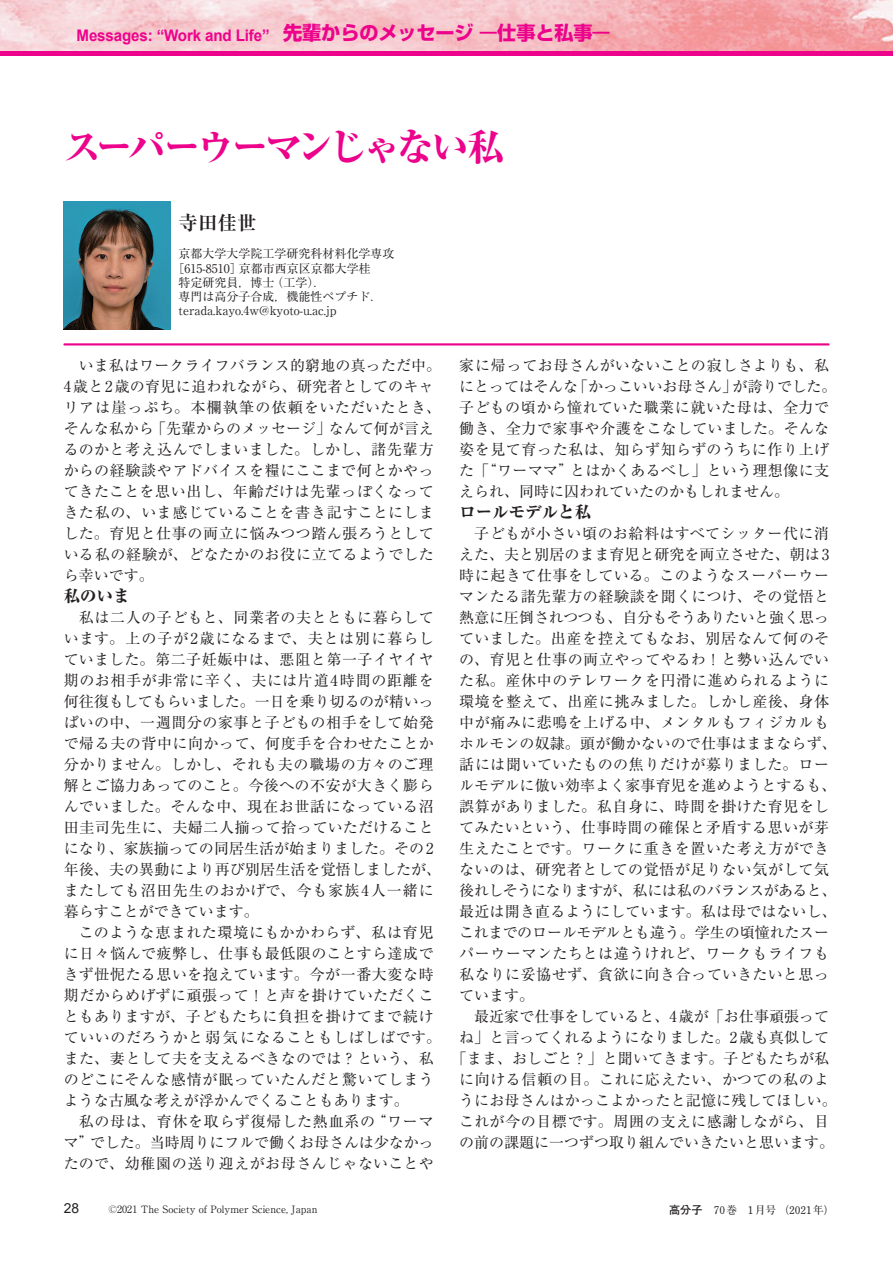
<style>
.page{position:relative;width:893px;height:1263px;background:#fff}
.page>*{position:absolute;margin:0;border:0;box-sizing:border-box;transform-origin:0 0}
.t1{font:800 37.5px "Ryumin Pro";letter-spacing:-.1em;color:#ed028c}
.t2{font:700 19.5px "Ryumin Pro";color:#231f20}
.t3{font:800 16.5px "Ryumin Pro";color:#231f20}
.t4{font:700 15.9px "Arial";letter-spacing:-.01em;color:#ed028c;scale:.95 1}
.t5{font:15px/21px "Ryumin Pro";letter-spacing:.015em;color:#231f20}
.t6{font:15px "Ryumin Pro";letter-spacing:.045em;color:#231f20}
.t7{font:15px "Ryumin Pro";letter-spacing:.04em;color:#231f20}
.t8{font:13.8px "Arial";color:#231f20}
.t9{font:12px "Ryumin Pro";color:#231f20}
.t10{font:700 10.65px "Futo Min A101 Pro";color:#231f20}
.t11{font:10.05px "Ryumin Pro";color:#231f20}
.s1{font-family:"Shin Go Pro";font-size:19.2px}
.s2{font-family:"Futo Go B101 Pro";font-size:11.1px}
</style>
<div class="page">
<svg style="left:0;top:0;width:893px;height:51px;background:#f5bec3"></svg>
<hr style="left:0;top:51px;width:893px;height:4px;background:#ed028c">
<hr style="left:64px;top:344px;width:765px;height:1px;background:#ed028c">
<img style="left:64px;top:202px;width:106px;height:128px">
<p class="t4" style="left:77px;top:25px;width:563px">Messages: “Work and Life” <span class="s1">先輩からのメッセージ ―仕事と私事―</span></p>
<h1 class="t1" style="left:64px;top:117px;width:442px">スーパーウーマンじゃない私</h1>
<h2 class="t2" style="left:179px;top:207px;width:79px">寺田佳世</h2>
<p class="t9" style="left:179px;top:244px;width:218px">京都大学大学院工学研究科材料化学専攻</p>
<p class="t9" style="left:173px;top:259px;width:200px">［615-8510］京都市西京区京都大学桂</p>
<p class="t9" style="left:179px;top:273px;width:148px">特定研究員，博士（工学）．</p>
<p class="t9" style="left:179px;top:287px;width:205px">専門は高分子合成，機能性ペプチド．</p>
<p class="t9" style="left:179px;top:301px;width:160px">terada.kayo.4w@kyoto-u.ac.jp</p>
<p class="t5" style="left:64px;top:354px;width:379px;text-indent:15px">いま私はワークライフバランス的窮地の真っただ中。<br>4歳と2歳の育児に追われながら、研究者としてのキャリアは崖っぷち。本欄執筆の依頼をいただいたとき、そんな私から「先輩からのメッセージ」なんて何が言えるのかと考え込んでしまいました。しかし、諸先輩方からの経験談やアドバイスを糧にここまで何とかやってきたことを思い出し、年齢だけは先輩っぽくなってきた私の、いま感じていることを書き記すことにしました。育児と仕事の両立に悩みつつ踏ん張ろうとしている私の経験が、どなたかのお役に立てるようでしたら幸いです。</p>
<p class="t3" style="left:64px;top:583px;width:67px">私のいま</p>
<p class="t5" style="left:64px;top:606px;width:379px;text-indent:15px">私は二人の子どもと、同業者の夫とともに暮らしています。上の子が2歳になるまで、夫とは別に暮らしていました。第二子妊娠中は、悪阻と第一子イヤイヤ期のお相手が非常に辛く、夫には片道4時間の距離を何往復もしてもらいました。一日を乗り切るのが精いっぱいの中、一週間分の家事と子どもの相手をして始発で帰る夫の背中に向かって、何度手を合わせたことか分かりません。しかし、それも夫の職場の方々のご理解とご協力あってのこと。今後への不安が大きく膨らんでいました。そんな中、現在お世話になっている沼田圭司先生に、夫婦二人揃って拾っていただけることになり、家族揃っての同居生活が始まりました。その2年後、夫の異動により再び別居生活を覚悟しましたが、またしても沼田先生のおかげで、今も家族4人一緒に暮らすことができています。</p>
<p class="t5" style="left:64px;top:921px;width:379px;text-indent:15px">このような恵まれた環境にもかかわらず、私は育児に日々悩んで疲弊し、仕事も最低限のことすら達成できず忸怩たる思いを抱えています。今が一番大変な時期だからめげずに頑張って！と声を掛けていただくこともありますが、子どもたちに負担を掛けてまで続けていいのだろうかと弱気になることもしばしばです。また、妻として夫を支えるべきなのでは？という、私のどこにそんな感情が眠っていたんだと驚いてしまうような古風な考えが浮かんでくることもあります。</p>
<p class="t5" style="left:64px;top:1110px;width:371px;text-align:justify;text-indent:15px">私の母は、育休を取らず復帰した熱血系の“ワーママ”でした。当時周りにフルで働くお母さんは少なかったので、幼稚園の送り迎えがお母さんじゃないことや</p>
<p class="t5" style="left:459px;top:354px;width:379px">家に帰ってお母さんがいないことの寂しさよりも、私にとってはそんな「かっこいいお母さん」が誇りでした。子どもの頃から憧れていた職業に就いた母は、全力で働き、全力で家事や介護をこなしていました。そんな姿を見て育った私は、知らず知らずのうちに作り上げた「“ワーママ”とはかくあるべし」という理想像に支えられ、同時に囚われていたのかもしれません。</p>
<p class="t3" style="left:459px;top:499px;width:133px">ロールモデルと私</p>
<p class="t5" style="left:459px;top:522px;width:379px;text-indent:15px">子どもが小さい頃のお給料はすべてシッター代に消えた、夫と別居のまま育児と研究を両立させた、朝は3時に起きて仕事をしている。このようなスーパーウーマンたる諸先輩方の経験談を聞くにつけ、その覚悟と熱意に圧倒されつつも、自分もそうありたいと強く思っていました。出産を控えてもなお、別居なんて何のその、育児と仕事の両立やってやるわ！と勢い込んでいた私。産休中のテレワークを円滑に進められるように環境を整えて、出産に挑みました。しかし産後、身体中が痛みに悲鳴を上げる中、メンタルもフィジカルもホルモンの奴隷。頭が働かないので仕事はままならず、話には聞いていたものの焦りだけが募りました。ロールモデルに倣い効率よく家事育児を進めようとするも、誤算がありました。私自身に、時間を掛けた育児をしてみたいという、仕事時間の確保と矛盾する思いが芽生えたことです。ワークに重きを置いた考え方ができないのは、研究者としての覚悟が足りない気がして気後れしそうになりますが、私には私のバランスがあると、最近は開き直るようにしています。私は母ではないし、これまでのロールモデルとも違う。学生の頃憧れたスーパーウーマンたちとは違うけれど、ワークもライフも私なりに妥協せず、貪欲に向き合っていきたいと思っています。</p>
<p class="t5" style="left:474px;top:1005px;width:356px">最近家で仕事をしていると、4歳が「お仕事頑張って</p>
<p class="t5" style="left:459px;top:1026px;width:371px">ね」と言ってくれるようになりました。2歳も真似して</p>
<p class="t5" style="left:452px;top:1047px;width:379px">「まま、おしごと？」と聞いてきます。子どもたちが私</p>
<p class="t6" style="left:459px;top:1067px;width:371px">に向ける信頼の目。これに応えたい、かつての私のよ</p>
<p class="t5" style="left:459px;top:1089px;width:379px">うにお母さんはかっこよかったと記憶に残してほしい。</p>
<p class="t7" style="left:459px;top:1109px;width:371px">これが今の目標です。周囲の支えに感謝しながら、目</p>
<p class="t5" style="left:459px;top:1131px;width:377px">の前の課題に一つずつ取り組んでいきたいと思います。</p>
<p class="t8" style="left:64px;top:1199px;width:17px">28</p>
<p class="t11" style="left:108px;top:1201px;width:211px">©2021 The Society of Polymer Science, Japan</p>
<p class="t10" style="left:669px;top:1202px;width:167px"><span class="s2">高分子　</span>70巻　1月号　（2021年）</p>
</div>
